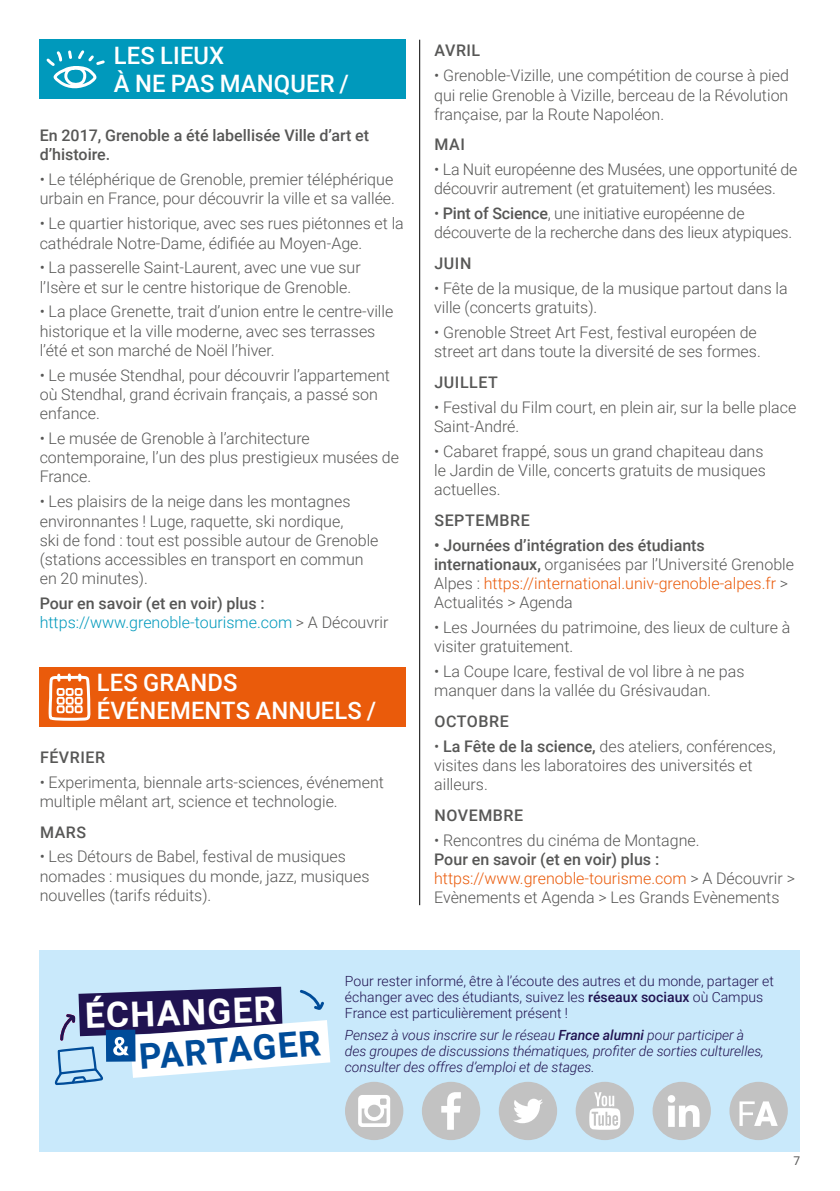
<style>
.page{position:relative;width:840px;height:1191px;background:#fff}
.page>*{position:absolute;margin:0;border:0;box-sizing:border-box;transform-origin:0 0}
.t1{font:700 35px "Roboto";color:#fff}
.t2{font:700 35px "Roboto";color:#004c99}
.t3{font:500 24px/28px "Roboto";letter-spacing:.005em;color:#fff}
.t4{font:300 16px/19.2px "Roboto";color:#575756}
.t5{font:300 16px/19.2px "Roboto";color:#0099bc}
.t6{font:500 16px "Roboto";letter-spacing:.035em;color:#575756}
.t7{font:500 16px/19.2px "Roboto";color:#575756}
.t8{font:italic 300 14px/16px "Roboto";letter-spacing:-.005em;color:#201351}
.t9{font:300 14px/16px "Roboto";color:#201351}
.t10{font:12px "Roboto";color:#575756}
.s1{font-weight:500;color:#575756}
.s2{color:#575756}
.s3{font-weight:500}
.s4{color:#ea5b0b}
</style>
<div class="page">
<div style="left:40px;top:40px;width:365px;height:59px;background:#0099bc"></div>
<svg style="left:46px;top:50px;width:59px;height:39px"></svg>
<div style="left:40px;top:667px;width:365px;height:59px;background:#ea5b0b"></div>
<svg style="left:48px;top:673px;width:43px;height:48px"></svg>
<div style="left:40px;top:950px;width:759px;height:201px;background:#c9e9fb"></div>
<svg style="left:55px;top:986px;width:275px;height:99px"></svg>
<hr style="left:419px;top:40px;width:1px;height:865px;background:#000">
<div style="left:498px;top:1081px;width:59px;height:59px;background:#c2c2c2;border-radius:50%"></div>
<svg style="left:513px;top:1098px;width:29px;height:25px"></svg>
<div style="left:421px;top:1081px;width:59px;height:59px;background:#c2c2c2;border-radius:50%"></div>
<svg style="left:441px;top:1092px;width:19px;height:37px"></svg>
<div style="left:575px;top:1081px;width:58px;height:59px;background:#c2c2c2;border-radius:50%"></div>
<svg style="left:589px;top:1092px;width:31px;height:37px"></svg>
<div style="left:345px;top:1081px;width:58px;height:59px;background:#c2c2c2;border-radius:50%"></div>
<svg style="left:358px;top:1095px;width:32px;height:32px"></svg>
<div style="left:652px;top:1081px;width:58px;height:59px;background:#c2c2c2;border-radius:50%"></div>
<svg style="left:667px;top:1095px;width:32px;height:31px"></svg>
<div style="left:729px;top:1081px;width:58px;height:59px;background:#c2c2c2;border-radius:50%"></div>
<svg style="left:739px;top:1101px;width:38px;height:25px"></svg>
<h2 class="t3" style="left:114px;top:41px;width:236px">LES LIEUX<br>À NE PAS MANQUER /</h2>
<p class="t7" style="left:40px;top:125px;width:331px">En 2017, Grenoble a été labellisée Ville d’art et d’histoire.</p>
<p class="t4" style="left:40px;top:169px;width:356px">• Le téléphérique de Grenoble, premier téléphérique urbain en France, pour découvrir la ville et sa vallée.</p>
<p class="t4" style="left:40px;top:213px;width:365px">• Le quartier historique, avec ses rues piétonnes et la cathédrale Notre-Dame, édifiée au Moyen-Age.</p>
<p class="t4" style="left:40px;top:257px;width:322px">• La passerelle Saint-Laurent, avec une vue sur l’Isère et sur le centre historique de Grenoble.</p>
<p class="t4" style="left:40px;top:301px;width:355px">• La place Grenette, trait d’union entre le centre-ville historique et la ville moderne, avec ses terrasses l’été et son marché de Noël l’hiver.</p>
<p class="t4" style="left:40px;top:365px;width:351px">• Le musée Stendhal, pour découvrir l’appartement où Stendhal, grand écrivain français, a passé son enfance.</p>
<p class="t4" style="left:40px;top:428px;width:360px">• Le musée de Grenoble à l’architecture contemporaine, l’un des plus prestigieux musées de<br>France.</p>
<p class="t4" style="left:40px;top:491px;width:340px">• Les plaisirs de la neige dans les montagnes environnantes ! Luge, raquette, ski nordique,<br>ski de fond : tout est possible autour de Grenoble (stations accessibles en transport en commun en 20 minutes).</p>
<p class="t5" style="left:40px;top:593px;width:350px"><span class="s1">Pour en savoir (et en voir) plus : </span>https://www.grenoble-tourisme.com <span class="s2">&gt; A Découvrir</span></p>
<h2 class="t3" style="left:97px;top:668px;width:281px">LES GRANDS<br>ÉVÉNEMENTS ANNUELS /</h2>
<p class="t6" style="left:40px;top:746px;width:67px">FÉVRIER</p>
<p class="t4" style="left:40px;top:772px;width:345px">• Experimenta, biennale arts-sciences, événement multiple mêlant art, science et technologie.</p>
<p class="t6" style="left:40px;top:820px;width:48px">MARS</p>
<p class="t4" style="left:40px;top:846px;width:331px">• Les Détours de Babel, festival de musiques nomades : musiques du monde, jazz, musiques nouvelles (tarifs réduits).</p>
<p class="t6" style="left:434px;top:40px;width:47px">AVRIL</p>
<p class="t4" style="left:434px;top:65px;width:356px;text-align:justify">• Grenoble-Vizille, une compétition de course à pied qui relie Grenoble à Vizille, berceau de la Révolution française, par la Route Napoléon.</p>
<p class="t6" style="left:434px;top:133px;width:32px">MAI</p>
<p class="t4" style="left:434px;top:159px;width:364px">• La Nuit européenne des Musées, une opportunité de découvrir autrement (et gratuitement) les musées.</p>
<p class="t4" style="left:434px;top:203px;width:359px">• <span class="s3">Pint of Science</span>, une initiative européenne de découverte de la recherche dans des lieux atypiques.</p>
<p class="t6" style="left:434px;top:252px;width:38px">JUIN</p>
<p class="t4" style="left:434px;top:278px;width:355px">• Fête de la musique, de la musique partout dans la ville (concerts gratuits).</p>
<p class="t4" style="left:434px;top:322px;width:328px">• Grenoble Street Art Fest, festival européen de street art dans toute la diversité de ses formes.</p>
<p class="t6" style="left:434px;top:371px;width:65px">JUILLET</p>
<p class="t4" style="left:434px;top:397px;width:363px">• Festival du Film court, en plein air, sur la belle place<br>Saint-André.</p>
<p class="t4" style="left:434px;top:441px;width:333px">• Cabaret frappé, sous un grand chapiteau dans le Jardin de Ville, concerts gratuits de musiques actuelles.</p>
<p class="t6" style="left:434px;top:509px;width:97px">SEPTEMBRE</p>
<p class="t4" style="left:434px;top:534px;width:361px"><span class="s3">• Journées d’intégration des étudiants internationaux,</span> organisées par l’Université Grenoble Alpes : <span class="s4">https://international.univ-grenoble-alpes.fr</span> &gt; Actualités &gt; Agenda</p>
<p class="t4" style="left:434px;top:617px;width:357px">• Les Journées du patrimoine, des lieux de culture à visiter gratuitement.</p>
<p class="t4" style="left:434px;top:661px;width:311px">• La Coupe Icare, festival de vol libre à ne pas manquer dans la vallée du Grésivaudan.</p>
<p class="t6" style="left:434px;top:710px;width:76px">OCTOBRE</p>
<p class="t4" style="left:434px;top:736px;width:343px">• <span class="s3">La Fête de la science,</span> des ateliers, conférences, visites dans les laboratoires des universités et ailleurs.</p>
<p class="t6" style="left:434px;top:804px;width:90px">NOVEMBRE</p>
<p class="t4" style="left:434px;top:829px;width:267px">• Rencontres du cinéma de Montagne.</p>
<p class="t4" style="left:434px;top:849px;width:362px"><span class="s3">Pour en savoir (et en voir) plus : </span><span class="s4">https://www.grenoble-tourisme.com</span> &gt; A Découvrir &gt;<br>Evènements et Agenda &gt; Les Grands Evènements</p>
<h1 class="t1" style="left:84px;top:991px;width:192px;rotate:-2deg">ÉCHANGER</h1>
<h1 class="t2" style="left:137px;top:1031px;width:184px;rotate:-4deg">PARTAGER</h1>
<p class="t9" style="left:345px;top:972px;width:430px">Pour rester informé, être à l’écoute des autres et du monde, partager et échanger avec des étudiants, suivez les <span class="s3">réseaux sociaux</span> où Campus<br>France est particulièrement présent !</p>
<p class="t8" style="left:345px;top:1026px;width:420px">Pensez à vous inscrire sur le réseau <span class="s3">France alumni</span> pour participer à des groupes de discussions thématiques, profiter de sorties culturelles, consulter des offres d’emploi et de stages.</p>
<p class="t10" style="left:793px;top:1152px;width:8px">7</p>
</div>
